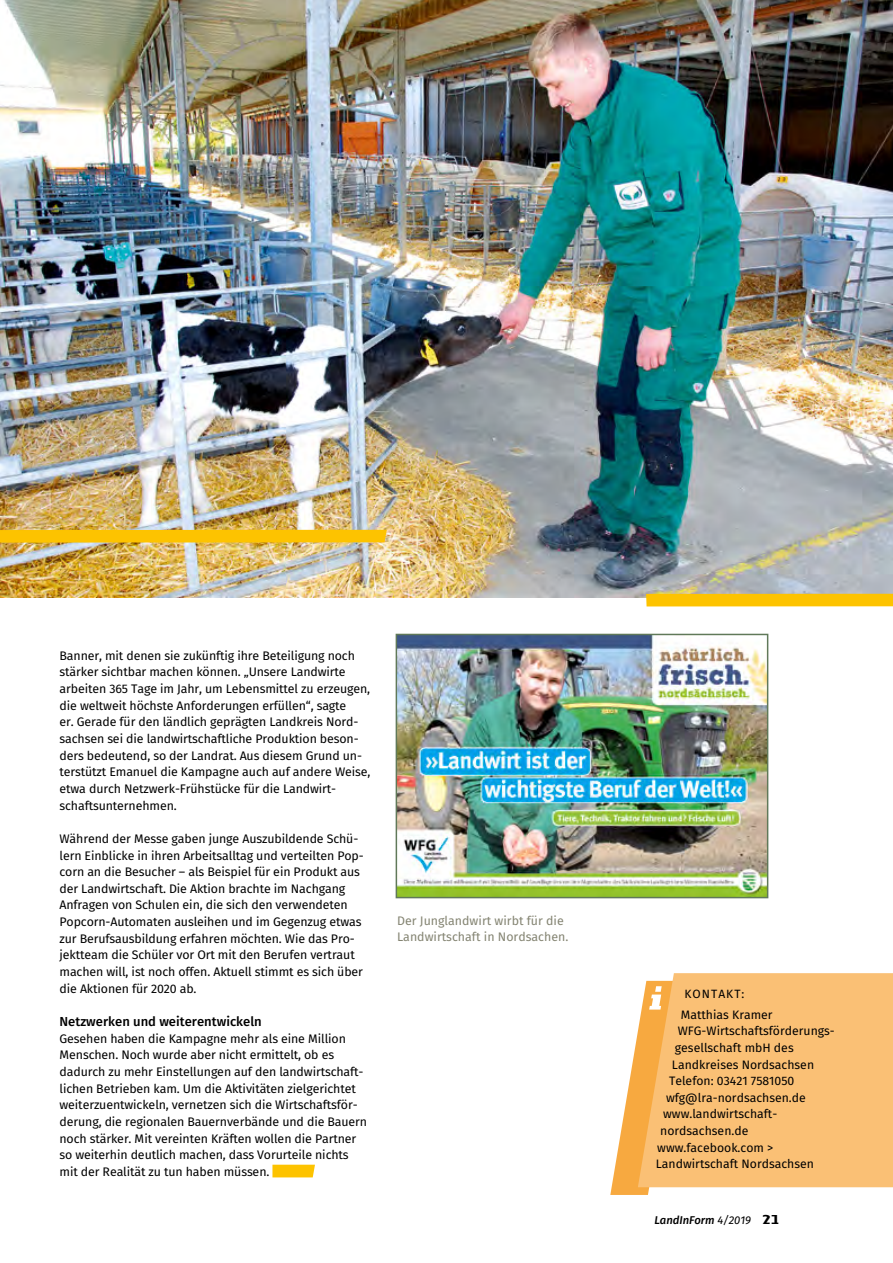
<style>
.page{position:relative;width:893px;height:1263px;background:#fff}
.page>*{position:absolute;margin:0;border:0;box-sizing:border-box;transform-origin:0 0}
.t1{font:500 13.05px "Fira Sans";color:#000}
.t2{font:12.3px/16.6px "Fira Sans";letter-spacing:-.01em;color:#000}
.t3{font:12.3px/16.6px "Fira Sans";color:#848472}
.t4{font:12.15px "Fira Sans";color:#000}
.t5{font:12px "Fira Sans";letter-spacing:.085em;color:#000}
.t6{font:italic 500 11.25px "Fira Sans";color:#000}
.s1{font-weight:400}
.s2{font-family:"Authentic Sans Std";font-weight:700;font-style:normal;font-size:13.5px}
</style>
<div class="page">
<svg style="left:272px;top:1165px;width:43px;height:12px"></svg>
<svg style="left:610px;top:1043px;width:76px;height:152px"></svg>
<svg style="left:636px;top:973px;width:257px;height:214px;background:#f9bf73"></svg>
<img style="left:399px;top:637px;width:366px;height:258px">
<div style="left:396px;top:634px;width:372px;height:264px;border:2px solid #607959"></div>
<img style="left:0;top:0;width:893px;height:598px">
<svg style="left:0;top:530px;width:387px;height:13px;background:#fbc205"></svg>
<svg style="left:644px;top:593px;width:249px;height:13px;background:#f8c20d"></svg>
<p class="t2" style="left:60px;top:648px;width:312px">Banner, mit denen sie zukünftig ihre Beteiligung noch stärker sichtbar machen können. „Unsere Landwirte arbeiten 365 Tage im Jahr, um Lebensmittel zu erzeugen, die weltweit höchste Anforderungen erfüllen“, sagte<br>er. Gerade für den ländlich geprägten Landkreis Nord&shy;sachsen sei die landwirtschaftliche Produktion beson&shy;ders bedeutend, so der Landrat. Aus diesem Grund un&shy;terstützt Emanuel die Kampagne auch auf andere Weise, etwa durch Netzwerk-Frühstücke für die Landwirt&shy;schaftsunternehmen.</p>
<p class="t2" style="left:60px;top:831px;width:306px">Während der Messe gaben junge Auszubildende Schü&shy;lern Einblicke in ihren Arbeitsalltag und verteilten Pop&shy;corn an die Besucher – als Beispiel für ein Produkt aus der Landwirtschaft. Die Aktion brachte im Nachgang Anfragen von Schulen ein, die sich den verwendeten Popcorn-Automaten ausleihen und im Gegenzug etwas zur Berufsausbildung erfahren möchten. Wie das Pro&shy;jektteam die Schüler vor Ort mit den Berufen vertraut machen will, ist noch offen. Aktuell stimmt es sich über die Aktionen für 2020 ab.</p>
<p class="t1" style="left:60px;top:1012px;width:204px">Netzwerken und weiterentwickeln</p>
<p class="t2" style="left:60px;top:1031px;width:309px">Gesehen haben die Kampagne mehr als eine Million Menschen. Noch wurde aber nicht ermittelt, ob es dadurch zu mehr Einstellungen auf den landwirtschaft&shy;lichen Betrieben kam. Um die Aktivitäten zielgerichtet weiterzuentwickeln, vernetzen sich die Wirtschaftsför&shy;derung, die regionalen Bauernverbände und die Bauern noch stärker. Mit vereinten Kräften wollen die Partner so weiterhin deutlich machen, dass Vorurteile nichts mit der Realität zu tun haben müssen.</p>
<p class="t3" style="left:397px;top:913px;width:173px">Der Junglandwirt wirbt für die<br>Landwirtschaft in Nordsachen.</p>
<p class="t5" style="left:684px;top:985px;width:61px">KONTAKT:</p>
<p class="t4" style="left:681px;top:1006px;width:93px">Matthias Kramer</p>
<p class="t4" style="left:678px;top:1022px;width:158px">WFG-Wirtschaftsförderungs-</p>
<p class="t4" style="left:675px;top:1039px;width:120px">gesellschaft mbH des</p>
<p class="t4" style="left:672px;top:1056px;width:144px">Landkreises Nordsachsen</p>
<p class="t4" style="left:669px;top:1072px;width:127px">Telefon: 03421 7581050</p>
<p class="t4" style="left:666px;top:1089px;width:141px">wfg@lra-nordsachsen.de</p>
<p class="t4" style="left:663px;top:1106px;width:116px">www.landwirtschaft-</p>
<p class="t4" style="left:660px;top:1122px;width:90px">nordsachsen.de</p>
<p class="t4" style="left:657px;top:1139px;width:118px">www.facebook.com &gt;</p>
<p class="t4" style="left:656px;top:1156px;width:160px">Landwirtschaft Nordsachsen</p>
<p class="t6" style="left:654px;top:1212px;width:127px">LandInForm <span class="s1">4/2019</span> <span class="s2">21</span></p>
</div>
